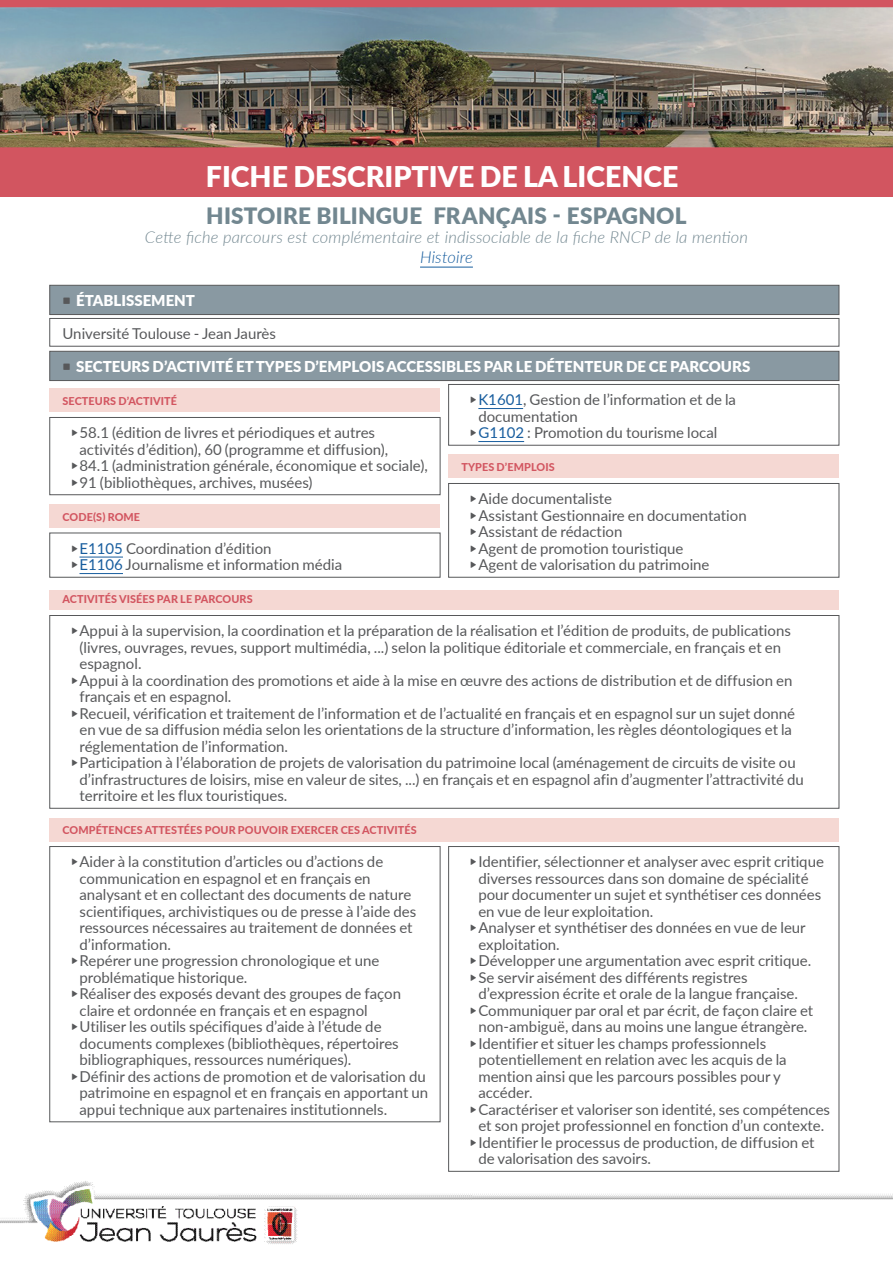
<style>
.page{position:relative;width:893px;height:1263px;background:#fff}
.page>*{position:absolute;margin:0;border:0;box-sizing:border-box;transform-origin:0 0}
.Titre_de_page_LG{font:900 28.5px "Lato";color:#fff}
.Titre_PARCOURS{font:900 22.5px "Lato";letter-spacing:.01em;color:#728790}
.Phrase_mention{font:italic 300 16.5px/19.8px "Lato";letter-spacing:.01em;color:#728790;text-align:center}
.Texte_encadré{font:15px/16.5px "Lato";color:#57585a}
.t1{font:900 15px "Lato";color:#fff}
.Sous-rubrique_LG{font:800 10.8px "Lato";letter-spacing:.01em;color:#d25560}
.s1{color:#175d9e}
.s2{font-family:"Entypo";font-weight:400;font-size:21px;color:#57585a}
.s3{font-family:"Entypo";font-size:21px}
.s4{font-weight:900;color:#fff}
</style>
<div class="page">
<img style="left:0;top:1146px;width:893px;height:98px">
<div style="left:0;top:79px;width:893px;height:118px;background:#d25560"></div>
<hr style="left:420px;top:267px;width:53px;height:1px;background:#175d9e">
<div style="left:50px;top:285px;width:789px;height:30px;background:#8999a2;border:1px solid #57585a"></div>
<div style="left:50px;top:318px;width:789px;height:28px;border:1px solid #57585a"></div>
<div style="left:50px;top:351px;width:789px;height:30px;background:#8999a2;border:1px solid #57585a"></div>
<div style="left:50px;top:389px;width:390px;height:23px;background:#f5d8d3"></div>
<div style="left:50px;top:417px;width:390px;height:78px;border:1px solid #57585a"></div>
<div style="left:50px;top:504px;width:390px;height:24px;background:#f5d8d3"></div>
<hr style="left:80px;top:557px;width:43px;height:1px;background:#175d9e">
<hr style="left:80px;top:573px;width:43px;height:1px;background:#175d9e">
<div style="left:448px;top:384px;width:391px;height:61px;border:1px solid #57585a"></div>
<hr style="left:478px;top:408px;width:45px;height:1px;background:#175d9e">
<hr style="left:478px;top:441px;width:46px;height:1px;background:#175d9e">
<div style="left:449px;top:455px;width:390px;height:23px;background:#f5d8d3"></div>
<div style="left:448px;top:483px;width:391px;height:94px;border:1px solid #57585a"></div>
<div style="left:50px;top:590px;width:789px;height:19px;background:#f5d8d3"></div>
<div style="left:50px;top:615px;width:789px;height:193px;border:1px solid #57585a"></div>
<div style="left:50px;top:818px;width:789px;height:23px;background:#f5d8d3"></div>
<div style="left:50px;top:846px;width:390px;height:276px;border:1px solid #57585a"></div>
<div style="left:448px;top:846px;width:391px;height:325px;border:1px solid #57585a"></div>
<div style="left:0;top:0;width:893px;height:147px;background:#d25560"></div>
<img style="left:0;top:7px;width:893px;height:140px">
<p class="Titre_de_page_LG" style="left:206px;top:155px;width:474px">FICHE DESCRIPTIVE DE LA LICENCE</p>
<p class="Titre_PARCOURS" style="left:206px;top:198px;width:482px">HISTOIRE BILINGUE FRANÇAIS - ESPAGNOL</p>
<p class="Phrase_mention" style="left:145px;top:227px;width:605px">Cette fiche parcours est complémentaire et indissociable de la fiche RNCP de la mention<br><span class="s1">Histoire</span></p>
<p class="t1" style="left:63px;top:289px;width:134px"><span class="s2">~</span> ÉTABLISSEMENT</p>
<p class="Texte_encadré" style="left:63px;top:325px;width:215px">Université Toulouse - Jean Jaurès</p>
<p class="t1" style="left:63px;top:355px;width:689px"><span class="s2">~</span> SECTEURS D’ACTIVITÉ ET TYPES D’EMPLOIS ACCESSIBLES PAR LE DÉTENTEUR DE CE PARCOURS</p>
<p class="Sous-rubrique_LG" style="left:63px;top:393px;width:116px">SECTEURS D’ACTIVITÉ</p>
<p class="Texte_encadré" style="left:80px;top:424px;width:310px;text-indent:-9px"><span class="s3">{</span>58.1 (édition de livres et périodiques et autres activités d’édition), 60 (programme et diffusion),</p>
<p class="Texte_encadré" style="left:71px;top:457px;width:358px"><span class="s3">{</span>84.1 (administration générale, économique et sociale),</p>
<p class="Texte_encadré" style="left:71px;top:473px;width:243px"><span class="s3">{</span>91 (bibliothèques, archives, musées)</p>
<p class="Sous-rubrique_LG" style="left:63px;top:509px;width:79px">CODE(S) ROME</p>
<p class="Texte_encadré" style="left:71px;top:539px;width:202px"><span class="s3">{</span><span class="s1">E1105</span> Coordination d’édition</p>
<p class="Texte_encadré" style="left:71px;top:556px;width:273px"><span class="s3">{</span><span class="s1">E1106</span> Journalisme et information média</p>
<p class="Texte_encadré" style="left:478px;top:391px;width:259px;text-indent:-9px"><span class="s3">{</span><span class="s1">K1601</span>, Gestion de l’information et de la documentation</p>
<p class="Texte_encadré" style="left:470px;top:424px;width:249px"><span class="s3">{</span><span class="s1">G1102</span> : Promotion du tourisme local</p>
<p class="Sous-rubrique_LG" style="left:461px;top:459px;width:95px">TYPES D’EMPLOIS</p>
<p class="Texte_encadré" style="left:470px;top:490px;width:144px"><span class="s3">{</span>Aide documentaliste</p>
<p class="Texte_encadré" style="left:470px;top:506px;width:278px"><span class="s3">{</span>Assistant Gestionnaire en documentation</p>
<p class="Texte_encadré" style="left:470px;top:523px;width:154px"><span class="s3">{</span>Assistant de rédaction</p>
<p class="Texte_encadré" style="left:470px;top:539px;width:215px"><span class="s3">{</span>Agent de promotion touristique</p>
<p class="Texte_encadré" style="left:470px;top:556px;width:279px"><span class="s3">{</span>Agent de valorisation du patrimoine<span class="s4">ÉS ET</span></p>
<p class="Sous-rubrique_LG" style="left:63px;top:591px;width:192px">ACTIVITÉS VISÉES PAR LE PARCOURS</p>
<p class="Texte_encadré" style="left:80px;top:622px;width:713px;text-indent:-9px"><span class="s3">{</span>Appui à la supervision, la coordination et la préparation de la réalisation et l’édition de produits, de publications (livres, ouvrages, revues, support multimédia, ...) selon la politique éditoriale et commerciale, en français et en espagnol.</p>
<p class="Texte_encadré" style="left:80px;top:671px;width:714px;text-indent:-9px"><span class="s3">{</span>Appui à la coordination des promotions et aide à la mise en œuvre des actions de distribution et de diffusion en français et en espagnol.</p>
<p class="Texte_encadré" style="left:80px;top:704px;width:717px;text-indent:-9px"><span class="s3">{</span>Recueil, vérification et traitement de l’information et de l’actualité en français et en espagnol sur un sujet donné en vue de sa diffusion média selon les orientations de la structure d’information, les règles déontologiques et la réglementation de l’information.</p>
<p class="Texte_encadré" style="left:80px;top:754px;width:726px;text-indent:-9px"><span class="s3">{</span>Participation à l’élaboration de projets de valorisation du patrimoine local (aménagement de circuits de visite ou d’infrastructures de loisirs, mise en valeur de sites, ...) en français et en espagnol afin d’augmenter l’attractivité du territoire et les flux touristiques.</p>
<p class="Sous-rubrique_LG" style="left:63px;top:822px;width:356px">COMPÉTENCES ATTESTÉES POUR POUVOIR EXERCER CES ACTIVITÉS</p>
<p class="Texte_encadré" style="left:80px;top:853px;width:338px;text-indent:-9px"><span class="s3">{</span>Aider à la constitution d’articles ou d’actions de communication en espagnol et en français en analysant et en collectant des documents de nature scientifiques, archivistiques ou de presse à l’aide des ressources nécessaires au traitement de données et d’information.</p>
<p class="Texte_encadré" style="left:80px;top:952px;width:301px;text-indent:-9px"><span class="s3">{</span>Repérer une progression chronologique et une problématique historique.</p>
<p class="Texte_encadré" style="left:80px;top:985px;width:323px;text-indent:-9px"><span class="s3">{</span>Réaliser des exposés devant des groupes de façon claire et ordonnée en français et en espagnol</p>
<p class="Texte_encadré" style="left:80px;top:1018px;width:321px;text-indent:-9px"><span class="s3">{</span>Utiliser les outils spécifiques d’aide à l’étude de documents complexes (bibliothèques, répertoires bibliographiques, ressources numériques).</p>
<p class="Texte_encadré" style="left:80px;top:1067px;width:350px;text-indent:-9px"><span class="s3">{</span>Définir des actions de promotion et de valorisation du patrimoine en espagnol et en français en apportant un appui technique aux partenaires institutionnels.</p>
<p class="Texte_encadré" style="left:478px;top:853px;width:347px;text-indent:-9px"><span class="s3">{</span>Identifier, sélectionner et analyser avec esprit critique diverses ressources dans son domaine de spécialité pour documenter un sujet et synthétiser ces données en vue de leur exploitation.</p>
<p class="Texte_encadré" style="left:478px;top:919px;width:329px;text-indent:-9px"><span class="s3">{</span>Analyser et synthétiser des données en vue de leur exploitation.</p>
<p class="Texte_encadré" style="left:470px;top:952px;width:343px"><span class="s3">{</span>Développer une argumentation avec esprit critique.</p>
<p class="Texte_encadré" style="left:478px;top:968px;width:321px;text-indent:-9px"><span class="s3">{</span>Se servir aisément des différents registres d’expression écrite et orale de la langue française.</p>
<p class="Texte_encadré" style="left:470px;top:1001px;width:345px;text-align:center"><span class="s3">{</span>Communiquer par oral et par écrit, de façon claire et non-ambiguë, dans au moins une langue étrangère.</p>
<p class="Texte_encadré" style="left:478px;top:1034px;width:310px;text-indent:-9px"><span class="s3">{</span>Identifier et situer les champs professionnels potentiellement en relation avec les acquis de la mention ainsi que les parcours possibles pour y accéder.</p>
<p class="Texte_encadré" style="left:470px;top:1100px;width:362px;text-align:center"><span class="s3">{</span>Caractériser et valoriser son identité, ses compétences et son projet professionnel en fonction d’un contexte.</p>
<p class="Texte_encadré" style="left:478px;top:1133px;width:338px;text-indent:-9px"><span class="s3">{</span>Identifier le processus de production, de diffusion et de valorisation des savoirs.</p>
</div>
